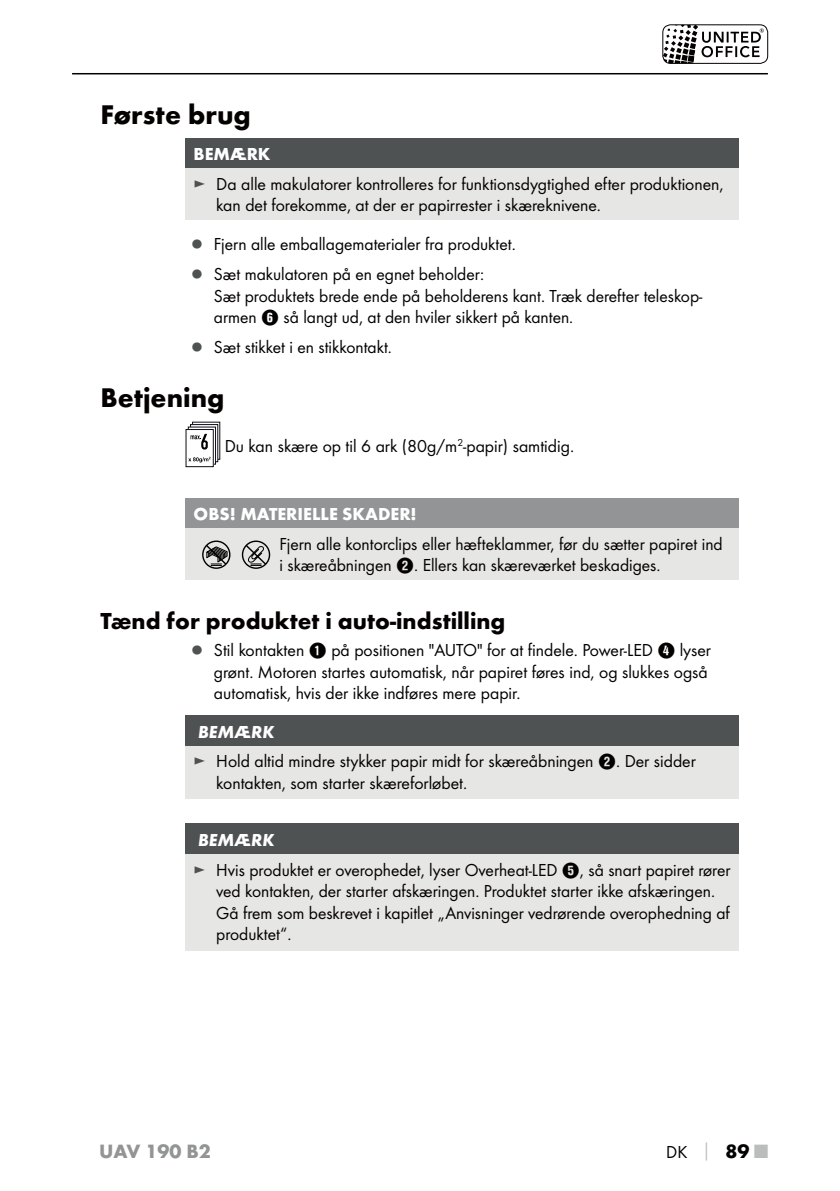
<style>
.page{position:relative;width:840px;height:1191px;background:#fff}
.page>*{position:absolute;margin:0;border:0;box-sizing:border-box;transform-origin:0 0}
.t1{font:700 28px "Futura";color:#040000}
.t2{font:700 24px "Futura";color:#040000}
.t3{font:700 20px "Futura";color:#929495}
.t4{font:18px/21.6px "Futura Boo";color:#040000}
.t5{font:700 18px "Futura";color:#fff}
.t6{font:italic 700 18px "Futura";color:#fff}
.s1{color:#4f5253}
.s2{font-family:"Hako PI Nummern"}
.s3{font-family:"Futura";font-weight:700;color:#bbbdbc}
.s4{font-family:"Futura";font-weight:700;font-size:20px}
.s5{font-family:"Futura";font-weight:700;font-size:20px;color:#bbbdbc}
</style>
<div class="page">
<hr style="left:72px;top:73px;width:695px;height:1px;background:#040000">
<svg style="left:662px;top:25px;width:101px;height:37px"></svg>
<div style="left:662px;top:25px;width:105px;height:39px;border:1px solid #040000;border-radius:8px"></div>
<div style="left:185px;top:138px;width:553px;height:30px;background:#4f5253"></div>
<div style="left:185px;top:168px;width:553px;height:51px;background:#e6e6e5"></div>
<div style="left:190px;top:424px;width:28px;height:38px;border:1px solid #0e0e17"></div>
<svg style="left:190px;top:428px;width:24px;height:34px"></svg>
<div style="left:188px;top:426px;width:28px;height:38px;border:1px solid #0e0e17"></div>
<div style="left:186px;top:429px;width:27px;height:37px;background:#fff"></div>
<div style="left:185px;top:429px;width:28px;height:38px;border:1px solid #0e0e17"></div>
<svg style="left:190px;top:434px;width:18px;height:15px"></svg>
<svg style="left:188px;top:457px;width:22px;height:5px"></svg>
<div style="left:185px;top:498px;width:553px;height:30px;background:#929495"></div>
<div style="left:185px;top:528px;width:553px;height:51px;background:#e6e6e5"></div>
<div style="left:242px;top:540px;width:28px;height:29px;border:1px solid #000;border-radius:50%"></div>
<svg style="left:244px;top:543px;width:23px;height:23px"></svg>
<div style="left:202px;top:540px;width:28px;height:29px;border:1px solid #000;border-radius:50%"></div>
<svg style="left:204px;top:543px;width:24px;height:23px"></svg>
<div style="left:185px;top:715px;width:553px;height:31px;background:#4f5253"></div>
<div style="left:185px;top:746px;width:553px;height:52px;background:#e6e6e5"></div>
<div style="left:185px;top:823px;width:553px;height:31px;background:#4f5253"></div>
<div style="left:185px;top:854px;width:553px;height:96px;background:#e6e6e5"></div>
<h1 class="t1" style="left:100px;top:104px;width:152px">Første brug</h1>
<p class="t5" style="left:193px;top:147px;width:78px">BEMÆRK</p>
<p class="t4" style="left:216px;top:174px;width:508px;text-indent:-23px"><span class="s1">►</span> Da alle makulatorer kontrolleres for funktionsdygtighed efter produktionen, kan det forekomme, at der er papirrester i skæreknivene.</p>
<p class="t4" style="left:191px;top:234px;width:326px"><span class="s1">●</span> Fjern alle emballagematerialer fra produktet.</p>
<p class="t4" style="left:214px;top:264px;width:489px;text-indent:-23px"><span class="s1">●</span> Sæt makulatoren på en egnet beholder:<br>Sæt produktets brede ende på beholderens kant. Træk derefter teleskop&shy;armen <span class="s2">6</span> så langt ud, at den hviler sikkert på kanten.</p>
<p class="t4" style="left:191px;top:337px;width:202px"><span class="s1">●</span> Sæt stikket i en stikkontakt.</p>
<h1 class="t1" style="left:100px;top:386px;width:125px">Betjening</h1>
<p class="t4" style="left:224px;top:435px;width:350px">Du kan skære op til 6 ark (80g/m<sup>2</sup>-papir) samtidig.</p>
<p class="t5" style="left:193px;top:507px;width:224px">OBS! MATERIELLE SKADER!</p>
<p class="t4" style="left:279px;top:534px;width:444px">Fjern alle kontorclips eller hæfteklammer, før du sætter papiret ind i skæreåbningen <span class="s2">2</span>. Ellers kan skæreværket beskadiges.</p>
<h2 class="t2" style="left:100px;top:611px;width:406px">Tænd for produktet i auto-indstilling</h2>
<p class="t4" style="left:214px;top:640px;width:498px;text-indent:-23px"><span class="s1">●</span> Stil kontakten <span class="s2">1</span> på positionen "AUTO" for at findele. Power-LED <span class="s2">4</span> lyser grønt. Motoren startes automatisk, når papiret føres ind, og slukkes også automatisk, hvis der ikke indføres mere papir.</p>
<p class="t6" style="left:198px;top:726px;width:78px">BEMÆRK</p>
<p class="t4" style="left:216px;top:751px;width:481px;text-indent:-23px"><span class="s1">►</span> Hold altid mindre stykker papir midt for skæreåbningen <span class="s2">2</span>. Der sidder kontakten, som starter skæreforløbet.</p>
<p class="t6" style="left:198px;top:834px;width:78px">BEMÆRK</p>
<p class="t4" style="left:216px;top:859px;width:515px;text-indent:-23px"><span class="s1">►</span> Hvis produktet er overophedet, lyser Overheat-LED <span class="s2">5</span>, så snart papiret rører ved kontakten, der starter afskæringen. Produktet starter ikke afskæringen.<br>Gå frem som beskrevet i kapitlet „Anvisninger vedrørende overophedning af produktet“.</p>
<p class="t3" style="left:99px;top:1143px;width:113px">UAV 190 B2</p>
<p class="t4" style="left:666px;top:1142px;width:103px">DK <span class="s3">│</span> <span class="s4">89</span> <span class="s5">■</span></p>
</div>
